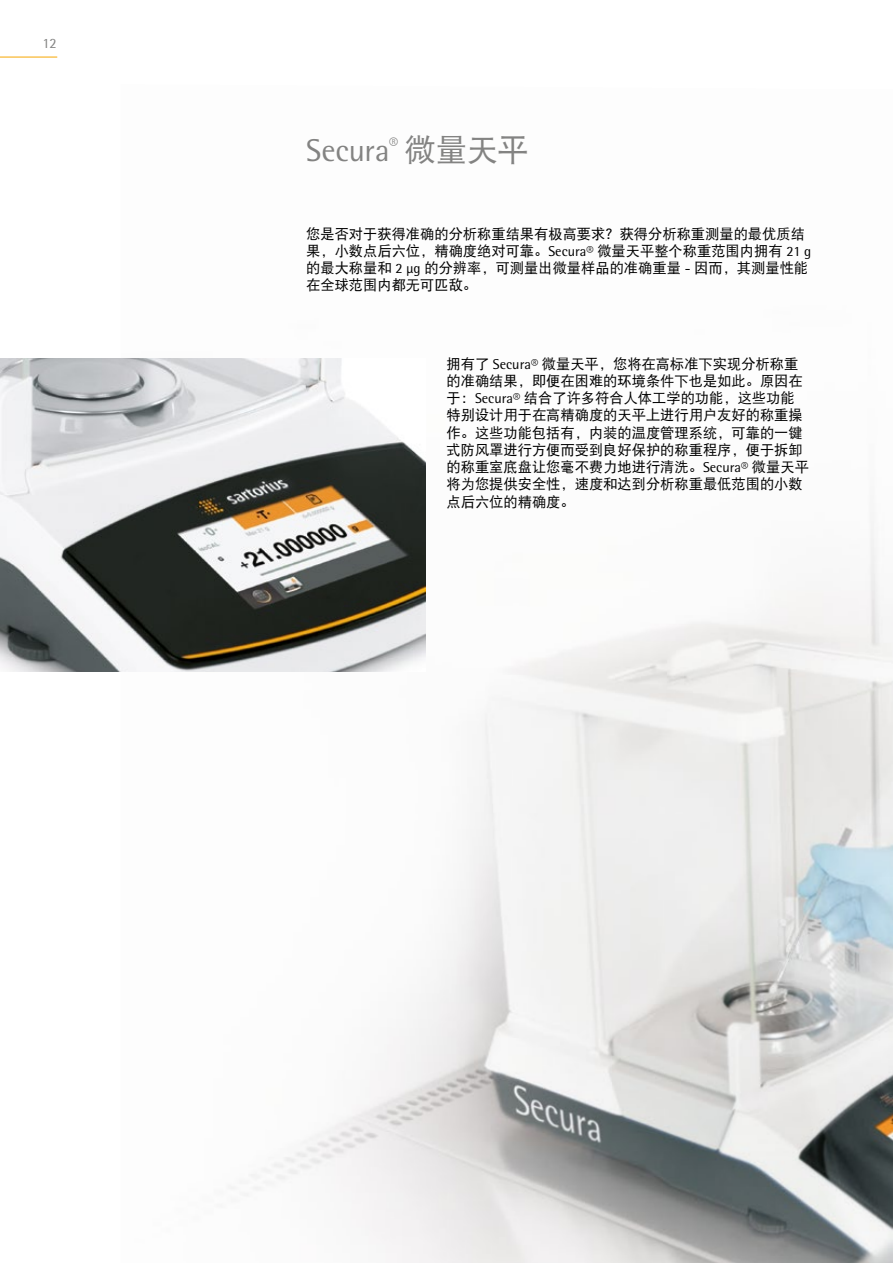
<style>
.page{position:relative;width:893px;height:1263px;background:#fff}
.page>*{position:absolute;margin:0;border:0;box-sizing:border-box;transform-origin:0 0}
.t1{font:31.5px "Sartorius Rotis Sans 2013";color:#838382}
.t2{font:14.25px/17.2px "DFP Hei W5";color:#000}
.t3{font:14.25px "Sartorius Rotis Sans 2013";color:#838382}
.s1{font-family:"DFP Hei W5"}
.s2{font-family:"Sartorius Rotis Sans 2013"}
</style>
<div class="page">
<img style="left:121px;top:358px;width:772px;height:905px">
<hr style="left:0;top:57px;width:57px;height:1px;background:#f7a600">
<img style="left:0;top:359px;width:425px;height:312px">
<p class="t3" style="left:43px;top:35px;width:16px">12</p>
<h1 class="t1" style="left:306px;top:131px;width:224px">Secura<sup>®</sup> <span class="s1">微量天平</span></h1>
<p class="t2" style="left:306px;top:225px;width:507px">您是否对于获得准确的分析称重结果有极高要求？获得分析称重测量的最优质结果，小数点后六位，精确度绝对可靠。<span class="s2">Secura®</span> 微量天平整个称重范围内拥有 <span class="s2">21 g</span>的最大称量和 <span class="s2">2 µg</span> 的分辨率，可测量出微量样品的准确重量 <span class="s2">-</span> 因而，其测量性能在全球范围内都无可匹敌。</p>
<p class="t2" style="left:446px;top:355px;width:364px">拥有了 <span class="s2">Secura®</span> 微量天平，您将在高标准下实现分析称重的准确结果，即便在困难的环境条件下也是如此。原因在于：<span class="s2">Secura®</span> 结合了许多符合人体工学的功能，这些功能特别设计用于在高精确度的天平上进行用户友好的称重操作。这些功能包括有，内装的温度管理系统，可靠的一键式防风罩进行方便而受到良好保护的称重程序，便于拆卸的称重室底盘让您毫不费力地进行清洗。<span class="s2">Secura®</span> 微量天平将为您提供安全性，速度和达到分析称重最低范围的小数点后六位的精确度。</p>
</div>
